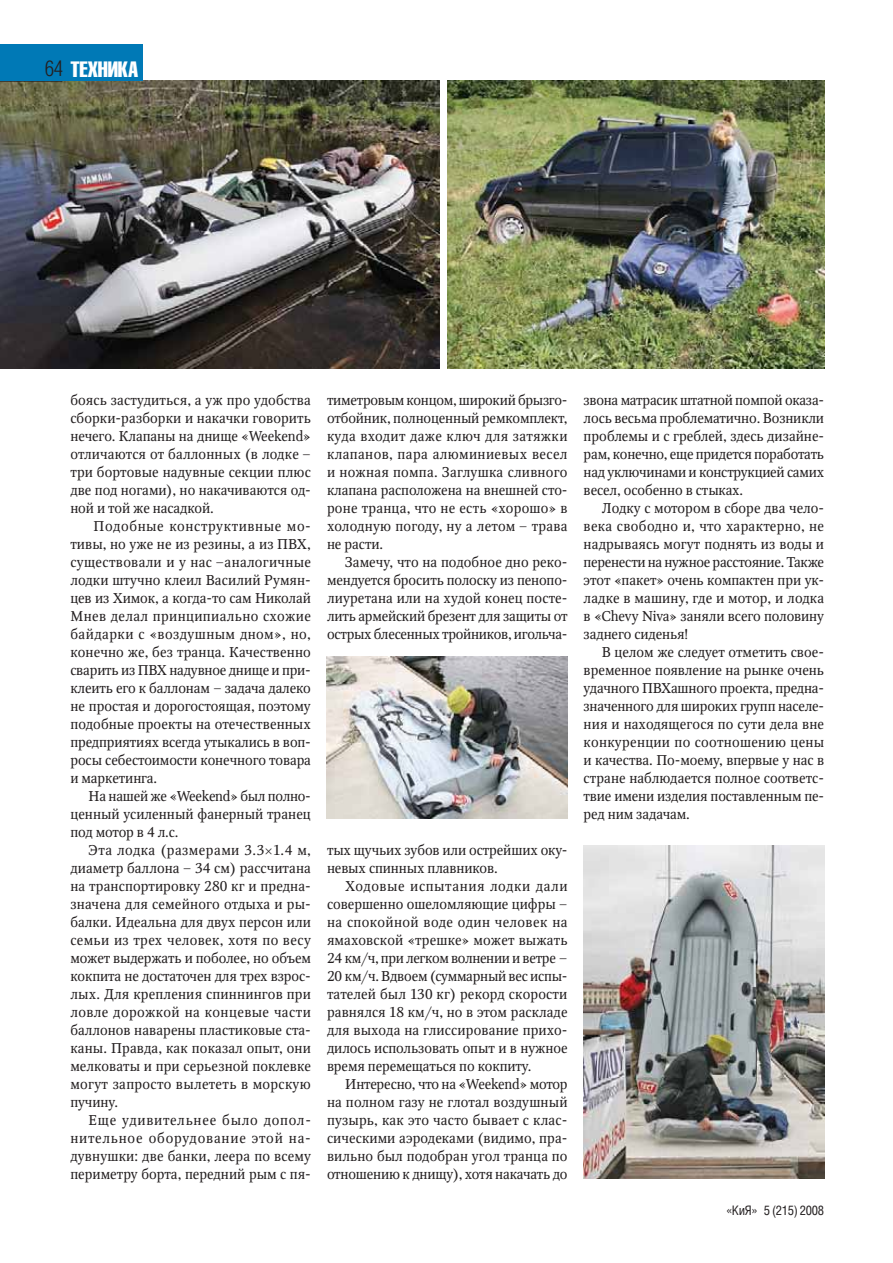
<style>
.page{position:relative;width:893px;height:1263px;background:#fff}
.page>*{position:absolute;margin:0;border:0;box-sizing:border-box;transform-origin:0 0}
.t1{font:21.9px "Helios Compressed";letter-spacing:-.005em;color:#fff}
.t2{font:14.1px/18px "Octava C";letter-spacing:-.01em;color:#231f20;text-align:justify}
.t3{font:13.05px "Helios Cond";letter-spacing:-.025em;color:#231f20}
.s1{font-family:"Helios Cond";font-weight:300;color:#231f20}
</style>
<div class="page">
<img style="left:0;top:81px;width:439px;height:288px">
<img style="left:447px;top:81px;width:377px;height:288px">
<img style="left:327px;top:657px;width:240px;height:162px">
<img style="left:583px;top:846px;width:241px;height:333px">
<hr style="left:0;top:81px;width:62px;height:1px;background:#231f20">
<div style="left:0;top:45px;width:143px;height:36px;background:#0079b6"></div>
<h1 class="t1" style="left:45px;top:56px;width:95px"><span class="s1">64</span> ТЕХНИКА</h1>
<p class="t2" style="left:70px;top:392px;width:242px">боясь застудиться, а уж про удобства сборки-разборки и накачки говорить нечего. Клапаны на днище «Weekend» отличаются от баллонных (в лодке – три бортовые надувные секции плюс две под ногами), но накачиваются од&shy;ной и той же насадкой.</p>
<p class="t2" style="left:70px;top:518px;width:242px;text-indent:23px">Подобные конструктивные мо&shy;тивы, но уже не из резины, а из ПВХ, сущест вовали и у нас –аналогичные лодки штучно клеил Василий Румян&shy;цев из Химок, а когда-то сам Николай Мнев делал принципиально схожие байдарки с «воздушным дном», но, конечно же, без транца. Качественно сварить из ПВХ надувное днище и при&shy;клеить его к баллонам – задача далеко не простая и дорогостоящая, поэтому подобные проекты на отечественных предприятиях всегда утыкались в воп&shy;росы себестоимости конечного товара и маркетинга.</p>
<p class="t2" style="left:70px;top:788px;width:242px;text-indent:18px">На нашей же «Weekend» был полно&shy;ценный усиленный фанерный транец под мотор в 4 л.с.</p>
<p class="t2" style="left:70px;top:842px;width:242px;text-indent:18px">Эта лодка (размерами 3.3 1.4 м, диаметр баллона – 34 см) рассчитана на транспортировку 280 кг и предна&shy;значена для семейного отдыха и ры&shy;балки. Идеальна для двух персон или семьи из трех человек, хотя по весу может выдержать и поболее, но объем кокпита не достаточен для трех взрос&shy;лых. Для крепления спиннингов при ловле дорожкой на концевые части баллонов наварены пластиковые ста&shy;каны. Правда, как показал опыт, они мелковаты и при серьезной поклевке могут запросто вылететь в морскую пучину.</p>
<p class="t2" style="left:70px;top:1112px;width:242px;text-indent:18px">Еще удивительнее было допол&shy;нительное оборудование этой на&shy;дувнушки: две банки, леера по всему периметру борта, передний рым с пя-</p>
<p class="t2" style="left:327px;top:392px;width:242px">тиметровым концом, широкий брызго&shy;отбойник, полноценный ремкомплект, куда входит даже ключ для затяжки клапанов, пара алюминиевых весел и ножная помпа. Заглушка сливного клапана расположена на внешней сто&shy;роне транца, что не есть «хорошо» в холодную погоду, ну а летом – трава не расти.</p>
<p class="t2" style="left:327px;top:554px;width:242px;text-indent:18px">Замечу, что на подобное дно реко&shy;мендуется бросить полоску из пенопо&shy;лиуретана или на худой конец посте&shy;лить армейский брезент для защиты от острых блесенных тройников, игольча-</p>
<p class="t2" style="left:327px;top:842px;width:242px">тых щучьих зубов или острейших оку&shy;невых спинных плавников.</p>
<p class="t2" style="left:327px;top:878px;width:242px;text-indent:18px">Ходовые испытания лодки дали совершенно ошеломляющие цифры – на спокойной воде один человек на ямаховской «трешке» может выжать 24 км/ч, при легком волнении и ветре – 20 км/ч. Вдвоем (суммарный вес испы&shy;тателей был 130 кг) рекорд скорости равнялся 18 км/ч, но в этом раскладе для выхода на глиссирование прихо&shy;дилось использовать опыт и в нужное время перемещаться по кокпиту.</p>
<p class="t2" style="left:327px;top:1076px;width:242px;text-indent:18px">Интересно, что на «Weekend» мотор на полном газу не глотал воздушный пузырь, как это часто бывает с клас&shy;сическими аэродеками (видимо, пра&shy;вильно был подобран угол транца по отношению к днищу), хотя накачать до</p>
<p class="t2" style="left:583px;top:392px;width:242px">звона матрасик штатной помпой оказа&shy;лось весьма проблематично. Возникли проблемы и с греблей, здесь дизайне&shy;рам, конечно, еще придется поработать над уключинами и конструкцией самих весел, особенно в стыках.</p>
<p class="t2" style="left:583px;top:500px;width:242px;text-indent:18px">Лодку с мотором в сборе два чело&shy;века свободно и, что характерно, не надрываясь могут поднять из воды и перенести на нужное расстояние. Также этот «пакет» очень компактен при ук&shy;ладке в машину, где и мотор, и лодка в «Chevy Niva» заняли всего половину заднего сиденья!</p>
<p class="t2" style="left:583px;top:644px;width:242px;text-indent:18px">В целом же следует отметить свое&shy;временное появление на рынке очень удачного ПВХашного проекта, предна&shy;значенного для широких групп населе&shy;ния и находящегося по сути дела вне конкуренции по соотношению цены и качества. По-моему, впервые у нас в стране наблюдается полное соответс&shy;твие имени изделия поставленным пе&shy;ред ним задачам.</p>
<p class="t3" style="left:726px;top:1202px;width:100px">«КиЯ» 5 (215) 2008</p>
</div>
